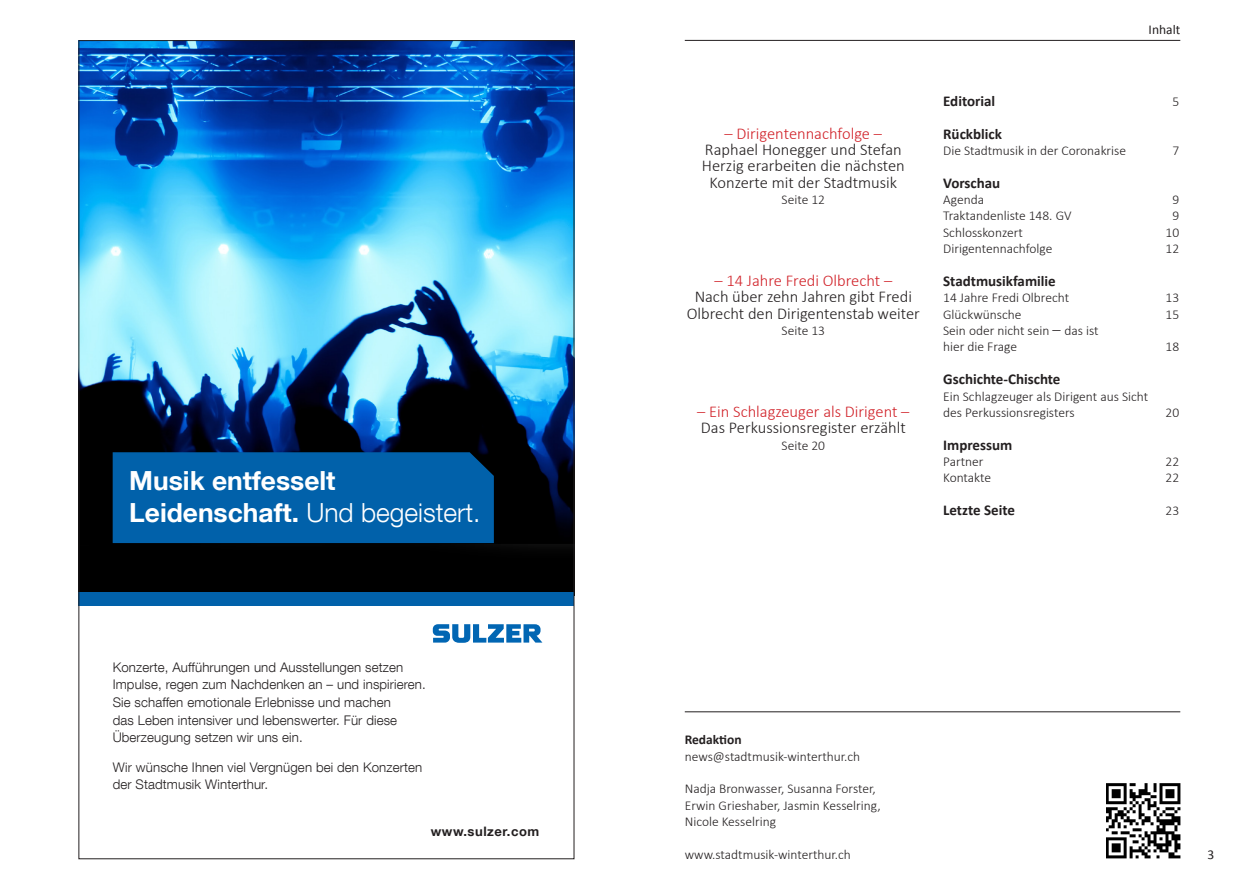
<style>
.page{position:relative;width:1259px;height:893px;background:#fff}
.page>*{position:absolute;margin:0;border:0;box-sizing:border-box;transform-origin:0 0}
.t1{font:700 26.4px/31.7px "Helvetica Neue LT Com";color:#fff}
.Starttext{font:300 16.5px/16.4px "Calibri";color:#231f20;text-align:center}
.Inhalt_-_Überschrift{font:300 16.5px "Calibri";color:#d1232a}
.Indexüberschrift{font:700 15px "Calibri";color:#231f20}
.Starttext-2{font:300 13.5px "Calibri";color:#231f20}
.Inhalt_-_Überschrift-2{font:300 13.5px "Calibri";color:#231f20}
.Inhalt_-_Überschrift-3{font:700 13.5px "Calibri";color:#231f20}
.t2{font:13.5px "Calibri";color:#231f20}
.Indexüberschrift-2{font:300 13.5px "Calibri";color:#231f20}
.t3{font:300 13.2px/17.7px "Helvetica Neue LT Com";letter-spacing:.01em;color:#231f20}
.t4{font:700 13.05px "Helvetica Neue LT Com";letter-spacing:.04em;color:#231f20}
.s1{font-weight:300}
.s2{font-size:16.5px}
</style>
<div class="page">
<hr style="left:685px;top:40px;width:495px;height:1px;background:#231f20">
<img style="left:81px;top:42px;width:491px;height:550px">
<div style="left:79px;top:592px;width:495px;height:13px;background:#0161aa"></div>
<div style="left:113px;top:452px;width:381px;height:91px;background:#0161aa"></div>
<svg style="left:433px;top:624px;width:109px;height:19px"></svg>
<hr style="left:685px;top:712px;width:495px;height:1px;background:#231f20">
<img style="left:1106px;top:784px;width:75px;height:75px">
<p class="t1" style="left:129px;top:464px;width:353px">Musik entfesselt<br>Leidenschaft. <span class="s1">Und begeistert.</span></p>
<p class="t3" style="left:113px;top:658px;width:315px">Konzerte, Aufführungen und Ausstellungen setzen Impulse, regen zum Nachdenken an – und inspirieren.<br>Sie schaffen emotionale Erlebnisse und machen<br>das Leben intensiver und lebenswerter. Für diese Überzeugung setzen wir uns ein.</p>
<p class="t3" style="left:113px;top:758px;width:311px">Wir wünsche Ihnen viel Vergnügen bei den Konzerten der Stadtmusik Winterthur.</p>
<p class="t4" style="left:431px;top:823px;width:110px">www.sulzer.com</p>
<p class="t2" style="left:1148px;top:20px;width:33px">Inhalt</p>
<p class="Inhalt_-_Überschrift" style="left:724px;top:123px;width:159px">– Dirigentennachfolge –</p>
<p class="Starttext" style="left:705px;top:141px;width:198px">Raphael Honegger und Stefan</p>
<p class="Starttext" style="left:702px;top:158px;width:204px">Herzig erarbeiten die nächsten<br>Konzerte mit der Stadtmusik</p>
<p class="Starttext-2" style="left:781px;top:191px;width:45px">Seite 12</p>
<p class="Inhalt_-_Überschrift" style="left:714px;top:270px;width:179px">– 14 Jahre Fredi Olbrecht –</p>
<p class="Starttext" style="left:687px;top:289px;width:235px">Nach über zehn Jahren gibt Fredi<br>Olbrecht den Dirigentenstab weiter</p>
<p class="Starttext-2" style="left:781px;top:322px;width:45px">Seite 13</p>
<p class="Inhalt_-_Überschrift" style="left:697px;top:401px;width:214px">– Ein Schlagzeuger als Dirigent –</p>
<p class="Starttext" style="left:701px;top:419px;width:206px">Das Perkussionsregister erzählt</p>
<p class="Starttext-2" style="left:781px;top:437px;width:45px">Seite 20</p>
<p class="Indexüberschrift" style="left:943px;top:90px;width:54px">Editorial</p>
<p class="Indexüberschrift-2" style="left:1172px;top:93px;width:8px">5</p>
<p class="Indexüberschrift" style="left:943px;top:123px;width:60px">Rückblick</p>
<p class="Inhalt_-_Überschrift-2" style="left:943px;top:142px;width:184px">Die Stadtmusik in der Coronakrise</p>
<p class="Inhalt_-_Überschrift-2" style="left:1172px;top:142px;width:8px">7</p>
<p class="Indexüberschrift" style="left:943px;top:172px;width:59px">Vorschau</p>
<p class="Inhalt_-_Überschrift-2" style="left:943px;top:191px;width:42px">Agenda</p>
<p class="Inhalt_-_Überschrift-2" style="left:1172px;top:191px;width:8px">9</p>
<p class="Inhalt_-_Überschrift-2" style="left:943px;top:208px;width:130px">Traktandenliste 148. GV</p>
<p class="Inhalt_-_Überschrift-2" style="left:1172px;top:208px;width:8px">9</p>
<p class="Starttext-2" style="left:943px;top:224px;width:81px">Schlosskonzert</p>
<p class="Starttext-2" style="left:1165px;top:224px;width:15px">10</p>
<p class="Starttext-2" style="left:943px;top:240px;width:111px">Dirigentennachfolge</p>
<p class="Starttext-2" style="left:1165px;top:240px;width:15px">12</p>
<p class="Indexüberschrift" style="left:943px;top:270px;width:114px">Stadtmusikfamilie</p>
<p class="Starttext-2" style="left:943px;top:289px;width:127px">14 Jahre Fredi Olbrecht</p>
<p class="Starttext-2" style="left:1165px;top:289px;width:15px">13</p>
<p class="Starttext-2" style="left:943px;top:306px;width:80px">Glückwünsche</p>
<p class="Starttext-2" style="left:1165px;top:306px;width:15px">15</p>
<p class="Starttext-2" style="left:943px;top:322px;width:157px">Sein oder nicht sein <span class="s2">–</span> das ist</p>
<p class="Starttext-2" style="left:943px;top:339px;width:75px">hier die Frage</p>
<p class="Starttext-2" style="left:1165px;top:339px;width:15px">18</p>
<p class="Indexüberschrift" style="left:943px;top:369px;width:119px">Gschichte-Chischte</p>
<p class="Inhalt_-_Überschrift-2" style="left:943px;top:388px;width:206px">Ein Schlagzeuger als Dirigent aus Sicht</p>
<p class="Inhalt_-_Überschrift-2" style="left:943px;top:404px;width:133px">des Perkussionsregisters</p>
<p class="Inhalt_-_Überschrift-2" style="left:1165px;top:404px;width:15px">20</p>
<p class="Indexüberschrift" style="left:943px;top:434px;width:71px">Impressum</p>
<p class="Inhalt_-_Überschrift-2" style="left:943px;top:453px;width:42px">Partner</p>
<p class="Inhalt_-_Überschrift-2" style="left:1165px;top:453px;width:15px">22</p>
<p class="Inhalt_-_Überschrift-2" style="left:943px;top:470px;width:49px">Kontakte</p>
<p class="Inhalt_-_Überschrift-2" style="left:1165px;top:470px;width:15px">22</p>
<p class="Indexüberschrift" style="left:943px;top:500px;width:73px">Letzte Seite</p>
<p class="Indexüberschrift-2" style="left:1165px;top:502px;width:15px">23</p>
<p class="Inhalt_-_Überschrift-3" style="left:685px;top:730px;width:58px">Redaktion</p>
<p class="Starttext-2" style="left:685px;top:748px;width:177px">news@stadtmusik-winterthur.ch</p>
<p class="Starttext-2" style="left:685px;top:781px;width:192px">Nadja Bronwasser, Susanna Forster,</p>
<p class="Starttext-2" style="left:685px;top:797px;width:197px">Erwin Grieshaber, Jasmin Kesselring,</p>
<p class="Starttext-2" style="left:685px;top:813px;width:93px">Nicole Kesselring</p>
<p class="Inhalt_-_Überschrift-2" style="left:685px;top:846px;width:167px">www.stadtmusik-winterthur.ch</p>
<p class="t2" style="left:1207px;top:845px;width:8px">3</p>
</div>
